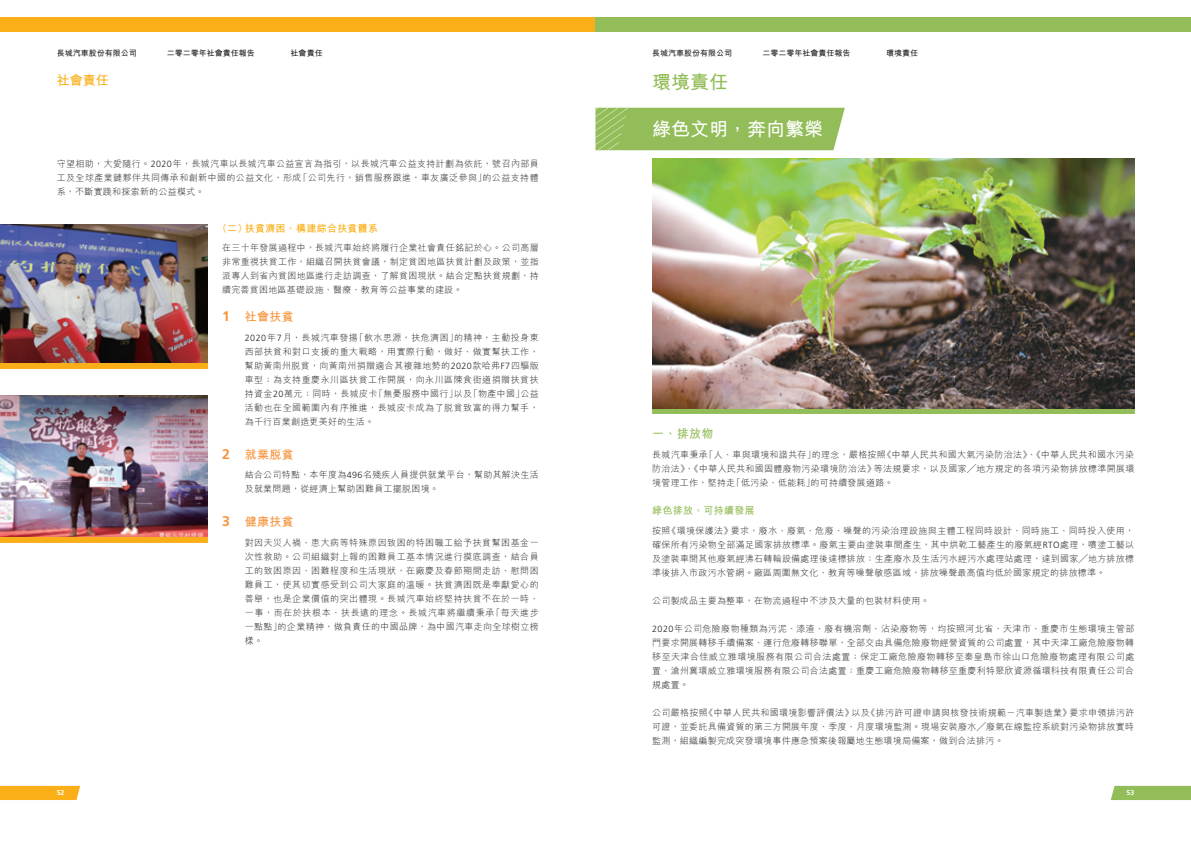
<style>
.page{position:relative;width:1191px;height:842px;background:#fff}
.page>*{position:absolute;margin:0;border:0;box-sizing:border-box;transform-origin:0 0}
.t1{font:700 19px "M Hei HK";color:#fff}
.t2{font:700 19px "M Hei HK";color:#93bd59}
.t3{font:700 13px "M Hei HK";color:#faaf18}
.t4{font:700 12px "M Hei HK";letter-spacing:.03em;color:#f7943c}
.t5{font:700 12px "M Hei HK";color:#93bd59}
.t6{font:700 10px "M Hei HK";letter-spacing:.03em;color:#faaf18}
.t7{font:700 10px "M Hei HK";letter-spacing:.03em;color:#93bd59}
.t8{font:300 9px/14px "M Hei HK";letter-spacing:.03em;color:#231f20;text-align:justify}
.t9{font:700 8px "M Hei HK";color:#231f20}
.t10{font:700 7px "Frutiger LT Std";color:#fff}
.s1{font-family:"Frutiger LT Std"}
.s2{font-family:"Frutiger LT Std";font-size:14px}
</style>
<div class="page">
<svg style="left:0;top:786px;width:80px;height:14px"></svg>
<div style="left:0;top:17px;width:595px;height:14px;background:#faaf18"></div>
<div style="left:0;top:401px;width:207px;height:141px;background:#faaf18"></div>
<img style="left:0;top:396px;width:207px;height:141px">
<div style="left:0;top:230px;width:208px;height:139px;background:#faaf18"></div>
<img style="left:0;top:224px;width:208px;height:139px">
<svg style="left:1110px;top:786px;width:81px;height:14px"></svg>
<div style="left:595px;top:17px;width:596px;height:14px;background:#93bd59"></div>
<svg style="left:652px;top:408px;width:482px;height:6px;background:#8ead59"></svg>
<img style="left:652px;top:159px;width:482px;height:249px">
<div style="left:595px;top:108px;width:250px;height:42px;background:#93bd59"></div>
<p class="t9" style="left:57px;top:47px;width:82px">長城汽車股份有限公司</p>
<p class="t9" style="left:167px;top:47px;width:89px">二零二零年社會責任報告</p>
<h2 class="t3" style="left:57px;top:70px;width:54px">社會責任</h2>
<p class="t9" style="left:291px;top:47px;width:33px">社會責任</p>
<p class="t9" style="left:652px;top:47px;width:81px">長城汽車股份有限公司</p>
<p class="t9" style="left:762px;top:47px;width:89px">二零二零年社會責任報告</p>
<h1 class="t2" style="left:652px;top:69px;width:77px">環境責任</h1>
<p class="t9" style="left:886px;top:47px;width:33px">環境責任</p>
<h1 class="t1" style="left:652px;top:115px;width:172px">綠色文明，奔向繁榮</h1>
<p class="t8" style="left:57px;top:156px;width:484px">守望相助，大愛隨行。<span class="s1">2020</span>年，長城汽車以長城汽車公益宣言為指引，以長城汽車公益支持計劃為依託，號召內部員工及全球產業鏈夥伴共同傳承和創新中國的公益文化，形成「公司先行，銷售服務跟進，車友廣泛參與」的公益支持體系，不斷實踐和探索新的公益模式。</p>
<p class="t6" style="left:217px;top:221px;width:163px">（二）扶貧濟困，構建綜合扶貧體系</p>
<p class="t8" style="left:222px;top:241px;width:318px">在三十年發展過程中，長城汽車始終將履行企業社會責任銘記於心。公司高層非常重視扶貧工作，組織召開扶貧會議，制定貧困地區扶貧計劃及政策，並指派專人到省內貧困地區進行走訪調查，了解貧困現狀。結合定點扶貧規劃，持續完善貧困地區基礎設施、醫療、教育等公益事業的建設。</p>
<h3 class="t4" style="left:222px;top:308px;width:73px"><span class="s2">1</span> 社會扶貧</h3>
<p class="t8" style="left:245px;top:331px;width:295px"><span class="s1">2020</span>年<span class="s1">7</span>月，長城汽車發揚「飲水思源，扶危濟困」的精神，主動投身東西部扶貧和對口支援的重大戰略，用實際行動，做好、做實幫扶工作，幫助黃南州脫貧，向黃南州捐贈適合其複雜地勢的<span class="s1">2020</span>款哈弗<span class="s1">F7</span>四驅版車型；為支持重慶永川區扶貧工作開展，向永川區陳食街道捐贈扶貧扶持資金<span class="s1">20</span>萬元；同時，長城皮卡「無憂服務中國行」以及「物產中國」公益活動也在全國範圍內有序推進，長城皮卡成為了脫貧致富的得力幫手，為千行百業創造更美好的生活。</p>
<h3 class="t4" style="left:222px;top:446px;width:73px"><span class="s2">2</span> 就業脫貧</h3>
<p class="t8" style="left:245px;top:468px;width:295px">結合公司特點，本年度為<span class="s1">496</span>名殘疾人員提供就業平台，幫助其解決生活及就業問題，從經濟上幫助困難員工擺脫困境。</p>
<h3 class="t4" style="left:222px;top:513px;width:73px"><span class="s2">3</span> 健康扶貧</h3>
<p class="t8" style="left:245px;top:535px;width:295px">對因天災人禍、患大病等特殊原因致困的特困職工給予扶貧幫困基金一次性救助。公司組織對上報的困難員工基本情況進行摸底調查，結合員工的致困原因、困難程度和生活現狀，在廠慶及春節期間走訪、慰問困難員工，使其切實感受到公司大家庭的溫暖。扶貧濟困既是奉獻愛心的善舉，也是企業價值的突出體現。長城汽車始終堅持扶貧不在於一時、一事，而在於扶根本、扶長遠的理念。長城汽車將繼續秉承「每天進步一點點」的企業精神，做負責任的中國品牌，為中國汽車走向全球樹立榜樣。</p>
<h3 class="t5" style="left:652px;top:425px;width:63px">一、排放物</h3>
<p class="t8" style="left:652px;top:447px;width:484px">長城汽車秉承「人、車與環境和諧共存」的理念，嚴格按照《中華人民共和國大氣污染防治法》、《中華人民共和國水污染防治法》、《中華人民共和國固體廢物污染環境防治法》等法規要求，以及國家╱地方規定的各項污染物排放標準開展環境管理工作，堅持走「低污染、低能耗」的可持續發展道路。</p>
<p class="t7" style="left:652px;top:503px;width:104px">綠色排放，可持續發展</p>
<p class="t8" style="left:652px;top:523px;width:483px">按照《環境保護法》要求，廢水、廢氣、危廢、噪聲的污染治理設施與主體工程同時設計、同時施工、同時投入使用，確保所有污染物全部滿足國家排放標準。廢氣主要由塗裝車間產生，其中烘乾工藝產生的廢氣經<span class="s1">RTO</span>處理，噴塗工藝以及塗裝車間其他廢氣經沸石轉輪設備處理後達標排放；生產廢水及生活污水經污水處理站處理，達到國家╱地方排放標準後排入市政污水管網。廠區周圍無文化、教育等噪聲敏感區域，排放噪聲最高值均低於國家規定的排放標準。</p>
<p class="t8" style="left:652px;top:593px;width:279px">公司製成品主要為整車，在物流過程中不涉及大量的包裝材料使用。</p>
<p class="t8" style="left:652px;top:621px;width:484px"><span class="s1">2020</span>年公司危險廢物種類為污泥、漆渣、廢有機溶劑、沾染廢物等，均按照河北省、天津市、重慶市生態環境主管部門要求開展轉移手續備案、運行危廢轉移聯單，全部交由具備危險廢物經營資質的公司處置，其中天津工廠危險廢物轉移至天津合佳威立雅環境服務有限公司合法處置；保定工廠危險廢物轉移至秦皇島市徐山口危險廢物處理有限公司處置、滄州冀環威立雅環境服務有限公司合法處置；重慶工廠危險廢物轉移至重慶利特聚欣資源循環科技有限責任公司合規處置。</p>
<p class="t8" style="left:652px;top:705px;width:483px">公司嚴格按照《中華人民共和國環境影響評價法》以及《排污許可證申請與核發技術規範－汽車製造業》要求申領排污許可證，並委託具備資質的第三方開展年度、季度、月度環境監測。現場安裝廢水╱廢氣在線監控系統對污染物排放實時監測，組織編製完成突發環境事件應急預案後報屬地生態環境局備案，做到合法排污。</p>
<p class="t10" style="left:57px;top:789px;width:9px">52</p>
<p class="t10" style="left:1126px;top:789px;width:9px">53</p>
</div>
